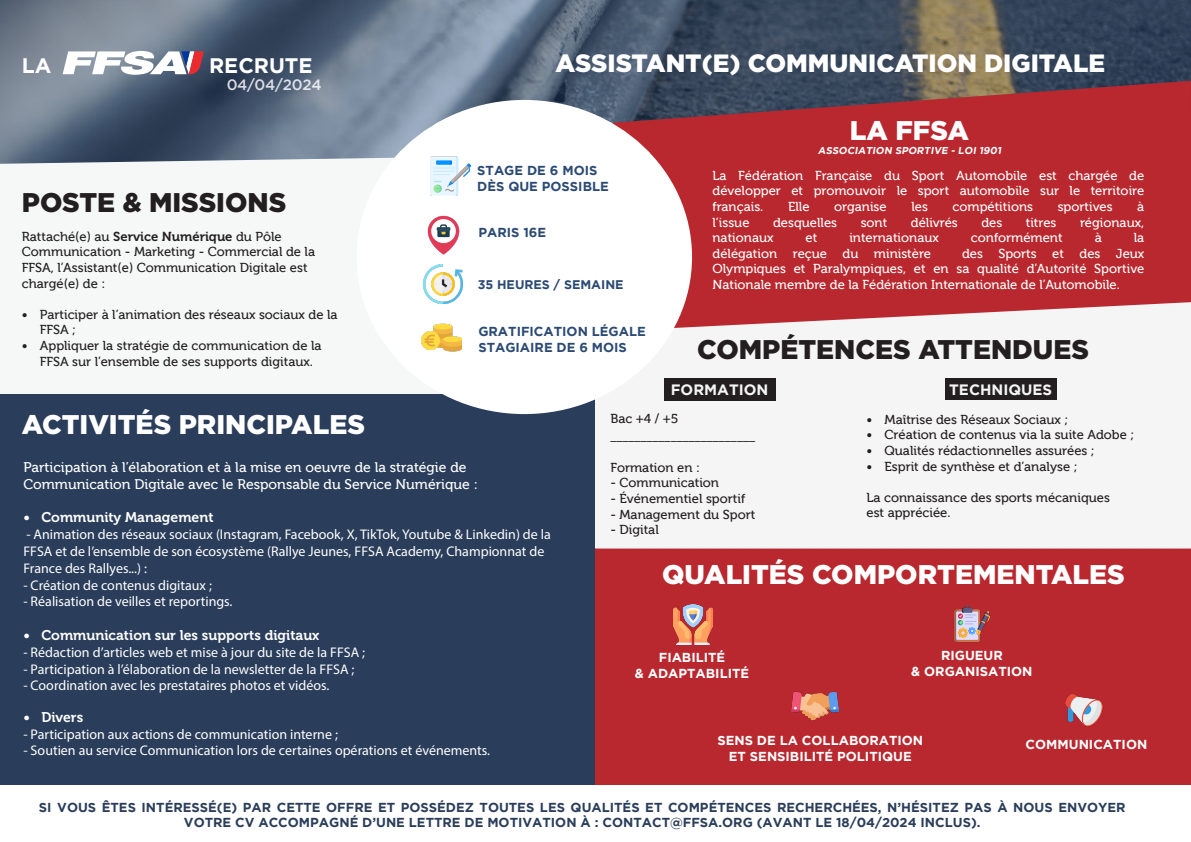
<style>
.page{position:relative;width:1191px;height:842px;background:#fff}
.page>*{position:absolute;margin:0;border:0;box-sizing:border-box;transform-origin:0 0}
.t1{font:900 27px "Gotham";color:#fff}
.t2{font:900 27px "Gotham";color:#231f20}
.t3{font:900 25px "Gotham";color:#fff}
.t4{font:700 21px "Gotham";color:#fff}
.t5{font:700 15px "Gotham";color:#f5f5f5}
.t6{font:500 15px "Gotham";color:#fff}
.t7{font:14px/16.8px "Myriad Pro";color:#fff}
.t8{font:14px/16.8px "Museo 500";color:#fff}
.t9{font:14px "Museo 700";color:#fff}
.t10{font:13px/15.6px "Museo 500";color:#231f20}
.t11{font:13px/15.6px "Museo 500";color:#fff;text-align:justify}
.t12{font:700 13px/15.6px "Gotham";color:#2a3d5a;text-align:center}
.t13{font:700 13px "Gotham";color:#fff}
.t14{font:700 13px/15.6px "Gotham";color:#2b4a74}
.t15{font:700 12.5px "Gotham";color:#2b4a74}
.t16{font:11px "Museo 500";color:#231f20}
.t17{font:italic 700 10px "Gotham";color:#fff}
.s1{font-family:"Museo 700"}
</style>
<div class="page">
<img style="left:0;top:0;width:1191px;height:484px">
<div style="left:0;top:155px;width:443px;height:319px;background:#f6f8f8"></div>
<div style="left:595px;top:549px;width:596px;height:236px;background:#b9282e"></div>
<svg style="left:596px;top:81px;width:595px;height:221px;fill:#b9282e"></svg>
<div style="left:595px;top:302px;width:596px;height:247px;background:#f5f5f5"></div>
<div style="left:1px;top:395px;width:594px;height:390px;background:#2a3d5a"></div>
<div style="left:664px;top:378px;width:112px;height:23px;background:#231f20"></div>
<div style="left:356px;top:100px;width:336px;height:314px;background:#fff;border-radius:50%"></div>
<svg style="left:63px;top:51px;width:141px;height:24px"></svg>
<div style="left:22px;top:192px;width:327px;height:29px;background:#f6f8f8"></div>
<img style="left:431px;top:157px;width:39px;height:39px">
<div style="left:944px;top:378px;width:112px;height:22px;background:#231f20"></div>
<img style="left:427px;top:215px;width:33px;height:40px">
<img style="left:423px;top:264px;width:39px;height:39px">
<img style="left:422px;top:323px;width:39px;height:29px">
<img style="left:673px;top:605px;width:40px;height:39px">
<img style="left:954px;top:605px;width:36px;height:37px">
<img style="left:1065px;top:693px;width:38px;height:34px">
<img style="left:791px;top:691px;width:47px;height:30px">
<p class="t4" style="left:22px;top:53px;width:31px">LA</p>
<p class="t4" style="left:209px;top:53px;width:105px">RECRUTE</p>
<p class="t3" style="left:555px;top:49px;width:551px">ASSISTANT(E) COMMUNICATION DIGITALE</p>
<p class="t6" style="left:226px;top:77px;width:97px">04/04/2024</p>
<p class="t2" style="left:22px;top:187px;width:266px">POSTE &amp; MISSIONS</p>
<p class="t10" style="left:22px;top:229px;width:261px">Rattaché(e) au <span class="s1">Service Numérique</span> du Pôle</p>
<p class="t10" style="left:22px;top:244px;width:295px">Communication - Marketing - Commercial de la<br>FFSA, l’Assistant(e) Communication Digitale est chargé(e) de :</p>
<p class="t10" style="left:40px;top:307px;width:299px;text-indent:-18px">• Participer à l’animation des réseaux sociaux de la<br>FFSA ;</p>
<p class="t10" style="left:40px;top:338px;width:283px;text-indent:-18px">• Appliquer la stratégie de communication de la<br>FFSA sur l’ensemble de ses supports digitaux.</p>
<p class="t14" style="left:477px;top:162px;width:122px">STAGE DE 6 MOIS</p>
<p class="t14" style="left:477px;top:178px;width:133px">DÈS QUE POSSIBLE</p>
<p class="t14" style="left:478px;top:224px;width:69px">PARIS 16E</p>
<p class="t15" style="left:478px;top:278px;width:147px">35 HEURES / SEMAINE</p>
<p class="t1" style="left:849px;top:115px;width:121px">LA FFSA</p>
<p class="t11" style="left:712px;top:168px;width:433px">La Fédération Française du Sport Automobile est chargée de développer et promouvoir le sport automobile sur le territoire français.</p>
<p class="t17" style="left:818px;top:145px;width:187px">ASSOCIATION SPORTIVE - LOI 1901</p>
<p class="t11" style="left:788px;top:199px;width:23px">Elle</p>
<p class="t11" style="left:834px;top:199px;width:54px">organise</p>
<p class="t11" style="left:911px;top:199px;width:18px">les</p>
<p class="t11" style="left:952px;top:199px;width:82px">compétitions</p>
<p class="t11" style="left:1057px;top:199px;width:56px">sportives</p>
<p class="t11" style="left:1137px;top:199px;width:9px">à</p>
<p class="t11" style="left:712px;top:214px;width:39px">l’issue</p>
<p class="t11" style="left:773px;top:214px;width:66px">desquelles</p>
<p class="t11" style="left:860px;top:214px;width:28px">sont</p>
<p class="t11" style="left:911px;top:214px;width:48px">délivrés</p>
<p class="t11" style="left:981px;top:214px;width:22px">des</p>
<p class="t11" style="left:1025px;top:214px;width:32px">titres</p>
<p class="t11" style="left:1080px;top:214px;width:66px">régionaux,</p>
<p class="t11" style="left:712px;top:230px;width:63px">nationaux</p>
<p class="t11" style="left:805px;top:230px;width:13px">et</p>
<p class="t11" style="left:849px;top:230px;width:91px">internationaux</p>
<p class="t11" style="left:971px;top:230px;width:93px">conformément</p>
<p class="t11" style="left:1094px;top:230px;width:9px">à</p>
<p class="t11" style="left:1133px;top:230px;width:12px">la</p>
<p class="t11" style="left:712px;top:246px;width:220px">délégation reçue du ministère</p>
<p class="t11" style="left:712px;top:246px;width:433px;text-indent:249px">des Sports et des Jeux Olympiques et Paralympiques, et en sa qualité d’Autorité Sportive Nationale membre de la Fédération Internationale de l’Automobile.</p>
<p class="t14" style="left:478px;top:324px;width:169px">GRATIFICATION LÉGALE<br>STAGIAIRE DE 6 MOIS</p>
<p class="t2" style="left:697px;top:334px;width:393px">COMPÉTENCES ATTENDUES</p>
<p class="t5" style="left:671px;top:381px;width:99px">FORMATION</p>
<p class="t5" style="left:949px;top:381px;width:104px">TECHNIQUES</p>
<p class="t1" style="left:22px;top:409px;width:345px">ACTIVITÉS PRINCIPALES</p>
<p class="t8" style="left:23px;top:459px;width:456px">Participation à l’élaboration et à la mise en oeuvre de la stratégie de<br>Communication Digitale avec le Responsable du Service Numérique :</p>
<p class="t9" style="left:23px;top:510px;width:192px">• Community Management</p>
<p class="t7" style="left:23px;top:526px;width:529px">- Animation des réseaux sociaux (Instagram, Facebook, X, TikTok, Youtube &amp; Linkedin) de la<br>FFSA et de l’ensemble de son écosystème (Rallye Jeunes, FFSA Academy, Championnat de<br>France des Rallyes...) :</p>
<p class="t7" style="left:23px;top:576px;width:190px">- Création de contenus digitaux ;</p>
<p class="t7" style="left:23px;top:593px;width:211px">- Réalisation de veilles et reportings.</p>
<p class="t9" style="left:23px;top:627px;width:297px">• Communication sur les supports digitaux</p>
<p class="t7" style="left:23px;top:643px;width:343px">- Rédaction d’articles web et mise à jour du site de la FFSA ;</p>
<p class="t7" style="left:23px;top:660px;width:333px">- Participation à l’élaboration de la newsletter de la FFSA ;</p>
<p class="t7" style="left:23px;top:677px;width:307px">- Coordination avec les prestataires photos et vidéos.</p>
<p class="t9" style="left:23px;top:709px;width:61px">• Divers</p>
<p class="t7" style="left:23px;top:725px;width:316px">- Participation aux actions de communication interne ;</p>
<p class="t7" style="left:23px;top:742px;width:468px">- Soutien au service Communication lors de certaines opérations et événements.</p>
<p class="t10" style="left:610px;top:411px;width:69px">Bac +4 / +5</p>
<p class="t16" style="left:610px;top:431px;width:146px">________________________</p>
<p class="t10" style="left:610px;top:460px;width:91px">Formation en :</p>
<p class="t10" style="left:610px;top:475px;width:110px">- Communication</p>
<p class="t10" style="left:610px;top:491px;width:136px">- Événementiel sportif</p>
<p class="t10" style="left:610px;top:506px;width:146px">- Management du Sport</p>
<p class="t10" style="left:610px;top:522px;width:50px">- Digital</p>
<p class="t1" style="left:662px;top:559px;width:464px">QUALITÉS COMPORTEMENTALES</p>
<p class="t10" style="left:866px;top:412px;width:203px">• Maîtrise des Réseaux Sociaux ;</p>
<p class="t10" style="left:866px;top:427px;width:269px">• Création de contenus via la suite Adobe ;</p>
<p class="t10" style="left:866px;top:443px;width:230px">• Qualités rédactionnelles assurées ;</p>
<p class="t10" style="left:866px;top:459px;width:212px">• Esprit de synthèse et d’analyse ;</p>
<p class="t10" style="left:866px;top:490px;width:245px">La connaissance des sports mécaniques</p>
<p class="t10" style="left:866px;top:505px;width:85px">est appréciée.</p>
<p class="t13" style="left:659px;top:650px;width:68px">FIABILITÉ</p>
<p class="t13" style="left:635px;top:665px;width:116px">&amp; ADAPTABILITÉ</p>
<p class="t13" style="left:941px;top:648px;width:63px">RIGUEUR</p>
<p class="t13" style="left:911px;top:663px;width:123px">&amp; ORGANISATION</p>
<p class="t13" style="left:717px;top:733px;width:207px">SENS DE LA COLLABORATION</p>
<p class="t13" style="left:1025px;top:737px;width:123px">COMMUNICATION</p>
<p class="t13" style="left:729px;top:749px;width:184px">ET SENSIBILITÉ POLITIQUE</p>
<p class="t12" style="left:39px;top:799px;width:1088px">SI VOUS ÊTES INTÉRESSÉ(E) PAR CETTE OFFRE ET POSSÉDEZ TOUTES LES QUALITÉS ET COMPÉTENCES RECHERCHÉES, N’HÉSITEZ PAS À NOUS ENVOYER<br>VOTRE CV ACCOMPAGNÉ D’UNE LETTRE DE MOTIVATION À : CONTACT@FFSA.ORG (AVANT LE 18/04/2024 INCLUS).</p>
</div>
